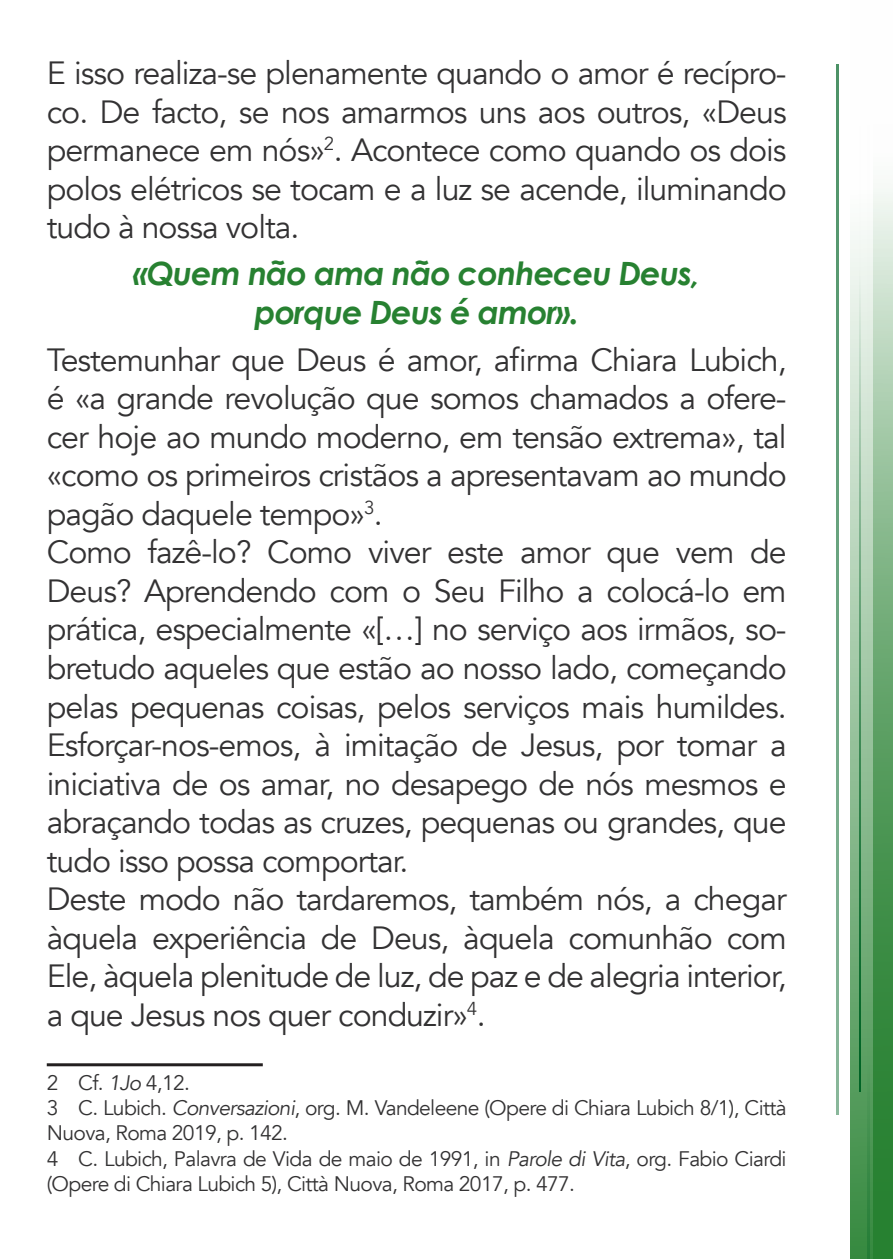
<style>
.page{position:relative;width:893px;height:1259px;background:#fff}
.page>*{position:absolute;margin:0;border:0;box-sizing:border-box;transform-origin:0 0}
.t1{font:32.1px/38.4px "Avenir";letter-spacing:-.03em;color:#333233;text-align:justify}
.Versículo_intermédio{font:italic 700 32.1px/38.4px "Century Gothic";letter-spacing:-.03em;color:#278131;text-align:center}
.t2{font:21px/25.2px "Avenir";letter-spacing:-.03em;color:#333233}
.s1{font-style:italic}
</style>
<div class="page">
<hr style="left:47px;top:1063px;width:216px;height:3px;background:#231f20">
<div style="left:850px;top:0;width:43px;height:1259px;background:linear-gradient(to bottom,#fff,#3a8c43)"></div>
<hr style="left:836px;top:64px;width:2px;height:1050px;background:#016426">
<hr style="left:860px;top:126px;width:1px;height:965px;background:#016426">
<hr style="left:867px;top:125px;width:3px;height:1134px;background:#016426">
<svg style="left:873px;top:125px;width:20px;height:1134px;background:#75ae7b"></svg>
<p class="t1" style="left:47px;top:54px;width:741px">E isso realiza-se plenamente quando o amor é recípro&shy;co. De facto, se nos amarmos uns aos outros, «Deus permanece em nós»<sup>2</sup>. Acontece como quando os dois polos elétricos se tocam e a luz se acende, iluminando tudo à nossa volta.</p>
<p class="Versículo_intermédio" style="left:133px;top:253px;width:569px">«Quem não ama não conheceu Deus, porque Deus é amor».</p>
<p class="t1" style="left:47px;top:341px;width:741px">Testemunhar que Deus é amor, afirma Chiara Lubich, é «a grande revolução que somos chamados a ofere&shy;cer hoje ao mundo moderno, em tensão extrema», tal «como os primeiros cristãos a apresentavam ao mundo pagão daquele tempo»<sup>3</sup>.</p>
<p class="t1" style="left:47px;top:534px;width:741px">Como fazê-lo? Como viver este amor que vem de Deus? Aprendendo com o Seu Filho a colocá-lo em prática, especialmente «[…] no serviço aos irmãos, so&shy;bretudo aqueles que estão ao nosso lado, começando pelas pequenas coisas, pelos serviços mais humildes.<br>Esforçar-nos-emos, à imitação de Jesus, por tomar a iniciativa de os amar, no desapego de nós mesmos e abraçando todas as cruzes, pequenas ou grandes, que tudo isso possa comportar.</p>
<p class="t1" style="left:47px;top:880px;width:741px">Deste modo não tardaremos, também nós, a chegar àquela experiência de Deus, àquela comunhão com Ele, àquela plenitude de luz, de paz e de alegria interior, a que Jesus nos quer conduzir»<sup>4</sup>.</p>
<p class="t2" style="left:47px;top:1070px;width:145px">2 Cf. <span class="s1">1Jo</span> 4,12.</p>
<p class="t2" style="left:47px;top:1095px;width:741px">3 C. Lubich. <span class="s1">Conversazioni</span>, org. M. Vandeleene (Opere di Chiara Lubich 8/1), Città<br>Nuova, Roma 2019, p. 142.</p>
<p class="t2" style="left:47px;top:1146px;width:741px">4 C. Lubich, Palavra de Vida de maio de 1991, in <span class="s1">Parole di Vita</span>, org. Fabio Ciardi (Opere di Chiara Lubich 5), Città Nuova, Roma 2017, p. 477.</p>
</div>
